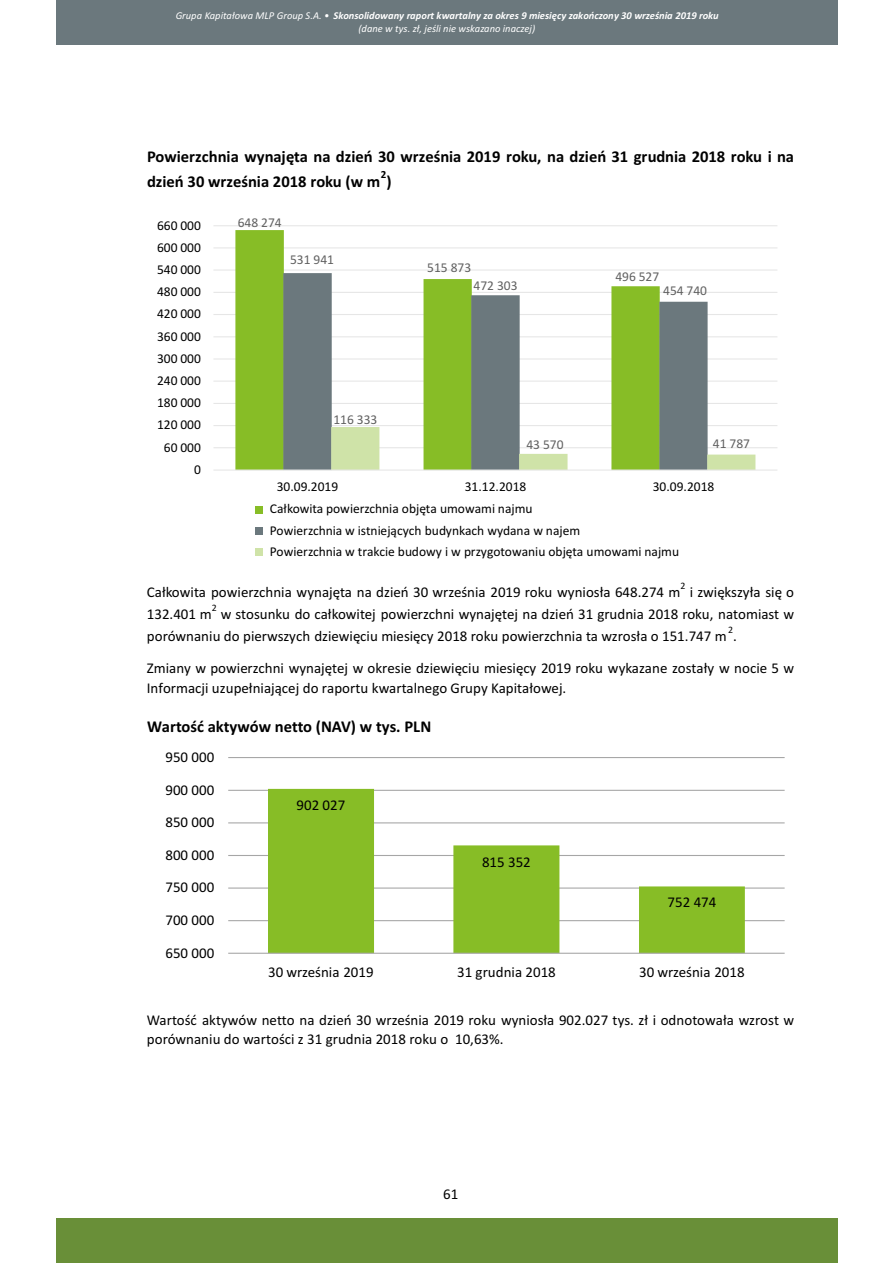
<style>
.page{position:relative;width:893px;height:1263px;background:#fff}
.page>*{position:absolute;margin:0;border:0;box-sizing:border-box;transform-origin:0 0}
.t1{font:700 16.5px/24.6px "Calibri";color:#000}
.t2{font:15px/19.6px "Calibri";color:#000}
.t3{font:13.5px/21px "Calibri";color:#000}
.t4{font:13.5px "Calibri";color:#616161}
.t5{font:700 10.95px "Calibri";color:#000}
.t6{font:italic 700 10.5px/12.8px "Calibri";color:#fff;text-align:center}
.t7{font:9.9px "Calibri";color:#000}
.s1{font-weight:400}
</style>
<div class="page">
<div style="left:56px;top:0;width:782px;height:45px;background:#6b787d"></div>
<div style="left:56px;top:1218px;width:782px;height:45px;background:#698f38"></div>
<hr style="left:228px;top:920px;width:557px;height:1px;background:#a6a6a6">
<hr style="left:228px;top:887px;width:557px;height:2px;background:#a6a6a6">
<hr style="left:228px;top:855px;width:557px;height:1px;background:#a6a6a6">
<hr style="left:228px;top:822px;width:557px;height:1px;background:#a6a6a6">
<hr style="left:228px;top:790px;width:557px;height:1px;background:#a6a6a6">
<hr style="left:228px;top:757px;width:557px;height:1px;background:#a6a6a6">
<svg style="left:268px;top:789px;width:477px;height:164px"></svg>
<hr style="left:228px;top:953px;width:557px;height:1px;background:#a6a6a6">
<hr style="left:213px;top:447px;width:564px;height:1px;background:#e6e6e6">
<hr style="left:213px;top:425px;width:564px;height:1px;background:#e6e6e6">
<hr style="left:213px;top:403px;width:564px;height:1px;background:#e6e6e6">
<hr style="left:213px;top:381px;width:564px;height:1px;background:#e6e6e6">
<hr style="left:213px;top:358px;width:564px;height:1px;background:#e6e6e6">
<hr style="left:213px;top:336px;width:564px;height:1px;background:#e6e6e6">
<hr style="left:213px;top:314px;width:564px;height:1px;background:#e6e6e6">
<hr style="left:213px;top:292px;width:564px;height:1px;background:#e6e6e6">
<hr style="left:213px;top:269px;width:564px;height:2px;background:#e6e6e6">
<hr style="left:213px;top:247px;width:564px;height:1px;background:#e6e6e6">
<hr style="left:213px;top:225px;width:564px;height:1px;background:#e6e6e6">
<svg style="left:235px;top:230px;width:425px;height:239px"></svg>
<svg style="left:283px;top:273px;width:425px;height:196px"></svg>
<svg style="left:331px;top:427px;width:424px;height:42px"></svg>
<hr style="left:213px;top:469px;width:564px;height:2px;background:#e6e6e6">
<div style="left:255px;top:506px;width:8px;height:7px;background:#87bd26"></div>
<div style="left:255px;top:527px;width:8px;height:7px;background:#6b787d"></div>
<div style="left:255px;top:548px;width:8px;height:8px;background:#cfe3a8"></div>
<p class="t6" style="left:176px;top:10px;width:544px"><span class="s1">Grupa Kapitałowa MLP Group S.A. •</span> Skonsolidowany raport kwartalny za okres 9 miesięcy zakończony 30 września 2019 roku <span class="s1">(dane w tys. zł, jeśli nie wskazano inaczej)</span></p>
<p class="t1" style="left:147px;top:146px;width:648px">Powierzchnia wynajęta na dzień 30 września 2019 roku, na dzień 31 grudnia 2018 roku i na dzień 30 września 2018 roku (w m )</p>
<p class="t5" style="left:381px;top:170px;width:7px">2</p>
<p class="t3" style="left:157px;top:216px;width:45px">660 000</p>
<p class="t3" style="left:157px;top:238px;width:45px">600 000</p>
<p class="t3" style="left:157px;top:260px;width:45px">540 000</p>
<p class="t3" style="left:157px;top:282px;width:45px">480 000</p>
<p class="t3" style="left:157px;top:304px;width:45px">420 000</p>
<p class="t3" style="left:157px;top:327px;width:45px">360 000</p>
<p class="t3" style="left:157px;top:349px;width:45px">300 000</p>
<p class="t3" style="left:157px;top:371px;width:45px">240 000</p>
<p class="t3" style="left:157px;top:393px;width:45px">180 000</p>
<p class="t3" style="left:157px;top:416px;width:45px">120 000</p>
<p class="t3" style="left:164px;top:438px;width:39px">60 000</p>
<p class="t3" style="left:194px;top:460px;width:8px">0</p>
<p class="t4" style="left:238px;top:217px;width:45px">648 274</p>
<p class="t4" style="left:290px;top:254px;width:45px">531 941</p>
<p class="t4" style="left:333px;top:414px;width:45px">116 333</p>
<p class="t4" style="left:427px;top:262px;width:45px">515 873</p>
<p class="t4" style="left:474px;top:280px;width:45px">472 303</p>
<p class="t4" style="left:615px;top:271px;width:45px">496 527</p>
<p class="t4" style="left:663px;top:285px;width:45px">454 740</p>
<p class="t4" style="left:526px;top:439px;width:39px">43 570</p>
<p class="t4" style="left:713px;top:438px;width:39px">41 787</p>
<p class="t3" style="left:277px;top:478px;width:63px">30.09.2019</p>
<p class="t3" style="left:465px;top:478px;width:63px">31.12.2018</p>
<p class="t3" style="left:653px;top:478px;width:63px">30.09.2018</p>
<p class="t3" style="left:270px;top:500px;width:411px">Całkowita powierzchnia objęta umowami najmu<br>Powierzchnia w istniejących budynkach wydana w najem<br>Powierzchnia w trakcie budowy i w przygotowaniu objęta umowami najmu</p>
<p class="t7" style="left:680px;top:582px;width:7px">2</p>
<p class="t2" style="left:147px;top:583px;width:535px">Całkowita powierzchnia wynajęta na dzień 30 września 2019 roku wyniosła 648.274 m</p>
<p class="t2" style="left:690px;top:583px;width:106px">i zwiększyła się o</p>
<p class="t7" style="left:212px;top:604px;width:7px">2</p>
<p class="t2" style="left:147px;top:604px;width:649px;line-height:22.2px;text-indent:74px">w stosunku do całkowitej powierzchni wynajętej na dzień 31 grudnia 2018 roku, natomiast w porównaniu do pierwszych dziewięciu miesięcy 2018 roku powierzchnia ta wzrosła o 151.747 m .</p>
<p class="t2" style="left:147px;top:605px;width:67px">132.401 m</p>
<p class="t7" style="left:728px;top:626px;width:7px">2</p>
<p class="t2" style="left:147px;top:659px;width:649px">Zmiany w powierzchni wynajętej w okresie dziewięciu miesięcy 2019 roku wykazane zostały w nocie 5 w<br>Informacji uzupełniającej do raportu kwartalnego Grupy Kapitałowej.</p>
<p class="t1" style="left:147px;top:715px;width:286px">Wartość aktywów netto (NAV) w tys. PLN</p>
<p class="t2" style="left:165px;top:748px;width:50px">950 000</p>
<p class="t2" style="left:165px;top:781px;width:50px">900 000</p>
<p class="t2" style="left:165px;top:814px;width:50px">850 000</p>
<p class="t2" style="left:165px;top:846px;width:50px">800 000</p>
<p class="t2" style="left:165px;top:879px;width:50px">750 000</p>
<p class="t2" style="left:165px;top:911px;width:50px">700 000</p>
<p class="t2" style="left:165px;top:944px;width:50px">650 000</p>
<p class="t2" style="left:297px;top:796px;width:50px">902 027</p>
<p class="t2" style="left:482px;top:853px;width:50px">815 352</p>
<p class="t2" style="left:668px;top:894px;width:50px">752 474</p>
<p class="t2" style="left:268px;top:963px;width:107px">30 września 2019</p>
<p class="t2" style="left:457px;top:963px;width:100px">31 grudnia 2018</p>
<p class="t2" style="left:639px;top:963px;width:107px">30 września 2018</p>
<p class="t2" style="left:147px;top:1011px;width:649px">Wartość aktywów netto na dzień 30 września 2019 roku wyniosła 902.027 tys. zł i odnotowała wzrost w porównaniu do wartości z 31 grudnia 2018 roku o 10,63%.</p>
<p class="t2" style="left:443px;top:1185px;width:17px">61</p>
</div>
